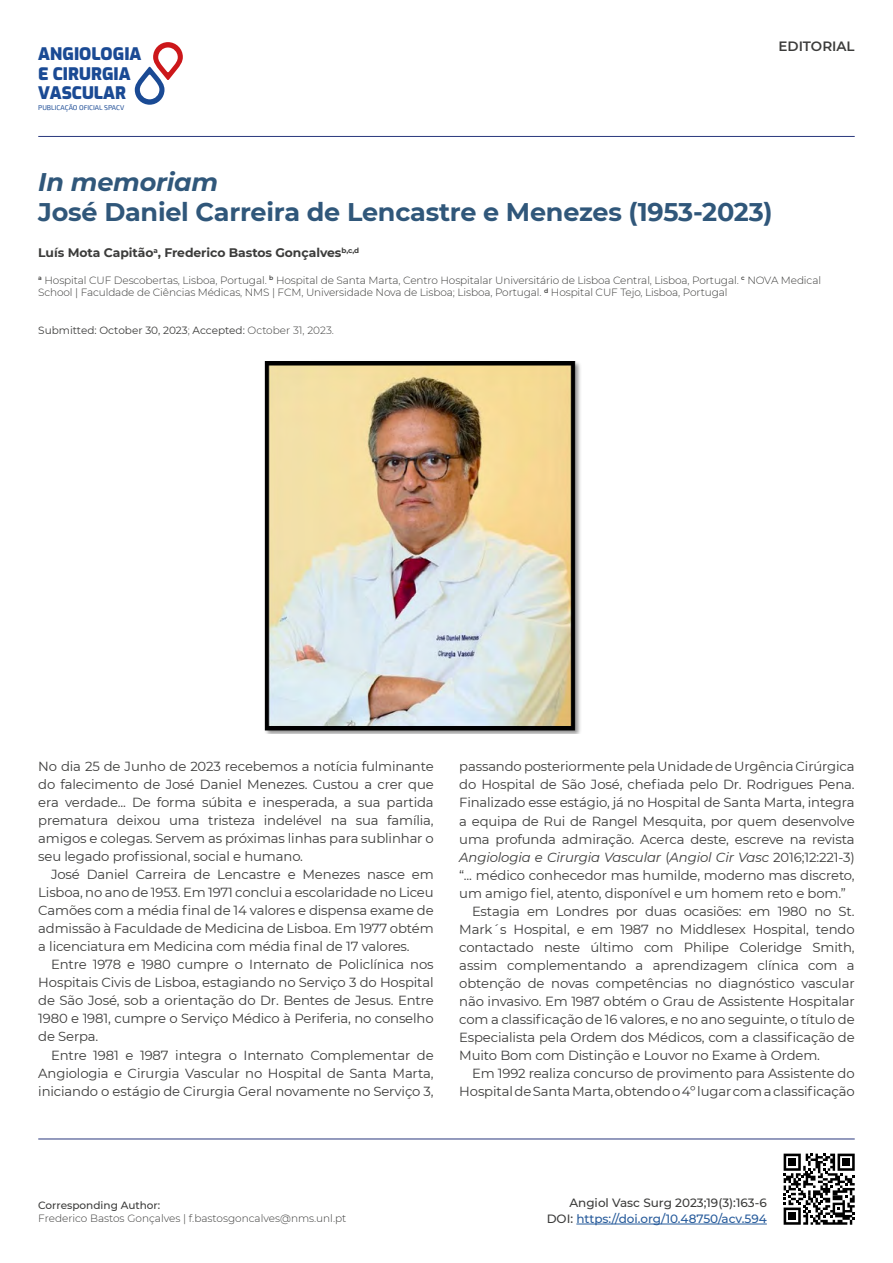
<style>
.page{position:relative;width:893px;height:1263px;background:#fff}
.page>*{position:absolute;margin:0;border:0;box-sizing:border-box;transform-origin:0 0}
.t1{font:700 25.5px "Montserrat";letter-spacing:-.01em;color:#30577a}
.t2{font:italic 700 25.5px "Montserrat";letter-spacing:-.01em;color:#30577a}
.t3{font:900 17.1px/19.5px "Exo";color:#1a4a94}
.t4{font:600 13.5px "Montserrat";color:#3c3c3b}
.t5{font:13.2px/18px "Montserrat";letter-spacing:-.01em;color:#3c3c3b;text-align:justify}
.t6{font:italic 13.2px "Montserrat";letter-spacing:-.01em;color:#3c3c3b}
.t7{font:700 12.3px "Montserrat";letter-spacing:-.005em;color:#3c3c3b}
.t8{font:500 12px/16.5px "Montserrat";color:#3c3c3b;text-align:right}
.t9{font:300 10.5px/12.6px "Montserrat";letter-spacing:-.01em;color:#3c3c3b}
.t10{font:10.5px "Montserrat";color:#3c3c3b}
.t11{font:500 10.5px "Montserrat";color:#3c3c3b}
.t12{font:6.9px "Exo 2";color:#1a4a94}
.s1{font-weight:300}
.s2{font-style:normal}
.s3{color:#275b9b}
</style>
<div class="page">
<hr style="left:38px;top:136px;width:817px;height:1px;background:#29387d">
<hr style="left:38px;top:1138px;width:817px;height:1px;background:#29387d">
<svg style="left:135px;top:42px;width:48px;height:63px"></svg>
<hr style="left:576px;top:1224px;width:191px;height:1px;background:#275b9b">
<img style="left:264px;top:361px;width:317px;height:372px">
<svg style="left:784px;top:1153px;width:71px;height:72px"></svg>
<div style="left:788px;top:1158px;width:8px;height:8px;background:#000"></div>
<div style="left:842px;top:1158px;width:8px;height:8px;background:#000"></div>
<div style="left:788px;top:1212px;width:8px;height:8px;background:#000"></div>
<p class="t3" style="left:38px;top:45px;width:105px">ANGIOLOGIA<br>E CIRURGIA<br>VASCULAR</p>
<p class="t12" style="left:38px;top:104px;width:88px">PUBLICAÇÃO OFICIAL SPACV</p>
<p class="t4" style="left:778px;top:38px;width:78px">EDITORIAL</p>
<h1 class="t2" style="left:38px;top:166px;width:182px">In memoriam</h1>
<h1 class="t1" style="left:38px;top:196px;width:736px">José Daniel Carreira de Lencastre e Menezes (1953-2023)</h1>
<p class="t7" style="left:38px;top:245px;width:323px">Luís Mota Capitão<sup>a</sup>, Frederico Bastos Gonçalves<sup>b,c,d</sup></p>
<p class="t9" style="left:38px;top:274px;width:784px"><sup>a</sup> Hospital CUF Descobertas, Lisboa, Portugal. <sup>b</sup> Hospital de Santa Marta, Centro Hospitalar Universitário de Lisboa Central, Lisboa, Portugal. <sup>c</sup> NOVA Medical<br>School | Faculdade de Ciências Médicas, NMS | FCM, Universidade Nova de Lisboa; Lisboa, Portugal. <sup>d</sup> Hospital CUF Tejo, Lisboa, Portugal</p>
<p class="t10" style="left:38px;top:324px;width:297px">Submitted: October 30, 2023<span class="s1">;</span> Accepted: <span class="s1">October 31, 2023.</span></p>
<p class="t5" style="left:38px;top:758px;width:397px">No dia 25 de Junho de 2023 recebemos a notícia fulminante do falecimento de José Daniel Menezes. Custou a crer que era verdade... De forma súbita e inesperada, a sua partida prematura deixou uma tristeza indelével na sua família, amigos e colegas. Servem as próximas linhas para sublinhar o seu legado profissional, social e humano.</p>
<p class="t5" style="left:38px;top:866px;width:397px;text-indent:13px">José Daniel Carreira de Lencastre e Menezes nasce em Lisboa, no ano de 1953. Em 1971 conclui a escolaridade no Liceu Camões com a média final de 14 valores e dispensa exame de admissão à Faculdade de Medicina de Lisboa. Em 1977 obtém a licenciatura em Medicina com média final de 17 valores.</p>
<p class="t5" style="left:38px;top:956px;width:397px;text-indent:13px">Entre 1978 e 1980 cumpre o Internato de Policlínica nos Hospitais Civis de Lisboa, estagiando no Serviço 3 do Hospital de São José, sob a orientação do Dr. Bentes de Jesus. Entre 1980 e 1981, cumpre o Serviço Médico à Periferia, no conselho de Serpa.</p>
<p class="t5" style="left:38px;top:1046px;width:397px;text-indent:13px">Entre 1981 e 1987 integra o Internato Complementar de Angiologia e Cirurgia Vascular no Hospital de Santa Marta, iniciando o estágio de Cirurgia Geral novamente no Serviço 3,</p>
<p class="t5" style="left:459px;top:758px;width:397px">passando posteriormente pela Unidade de Urgência Cirúrgica</p>
<p class="t5" style="left:459px;top:776px;width:397px">do Hospital de São José, chefiada pelo Dr. Rodrigues Pena.</p>
<p class="t5" style="left:459px;top:794px;width:397px">Finalizado esse estágio, já no Hospital de Santa Marta, integra</p>
<p class="t5" style="left:459px;top:812px;width:397px">a equipa de Rui de Rangel Mesquita, por quem desenvolve</p>
<p class="t5" style="left:459px;top:830px;width:397px">uma profunda admiração. Acerca deste, escreve na revista</p>
<p class="t6" style="left:459px;top:849px;width:397px">Angiologia e Cirurgia Vascular <span class="s2">(</span>Angiol Cir Vasc <span class="s2">2016;12:221-3)</span></p>
<p class="t5" style="left:459px;top:866px;width:397px">“... médico conhecedor mas humilde, moderno mas discreto,</p>
<p class="t5" style="left:459px;top:884px;width:388px">um amigo fiel, atento, disponível e um homem reto e bom.”</p>
<p class="t5" style="left:472px;top:902px;width:384px">Estagia em Londres por duas ocasiões: em 1980 no St.</p>
<p class="t5" style="left:459px;top:920px;width:397px">Mark´s Hospital, e em 1987 no Middlesex Hospital, tendo</p>
<p class="t5" style="left:459px;top:938px;width:397px">contactado neste último com Philipe Coleridge Smith,</p>
<p class="t5" style="left:459px;top:956px;width:397px">assim complementando a aprendizagem clínica com a</p>
<p class="t5" style="left:459px;top:974px;width:397px">obtenção de novas competências no diagnóstico vascular</p>
<p class="t5" style="left:459px;top:992px;width:397px">não invasivo. Em 1987 obtém o Grau de Assistente Hospitalar</p>
<p class="t5" style="left:459px;top:1010px;width:397px">com a classificação de 16 valores, e no ano seguinte, o título de</p>
<p class="t5" style="left:459px;top:1028px;width:397px">Especialista pela Ordem dos Médicos, com a classificação de</p>
<p class="t5" style="left:459px;top:1046px;width:362px">Muito Bom com Distinção e Louvor no Exame à Ordem.</p>
<p class="t5" style="left:472px;top:1064px;width:384px">Em 1992 realiza concurso de provimento para Assistente do</p>
<p class="t5" style="left:459px;top:1082px;width:397px">Hospital de Santa Marta, obtendo o 4º lugar com a classificação</p>
<p class="t11" style="left:38px;top:1199px;width:124px">Corresponding Author:</p>
<p class="t9" style="left:38px;top:1212px;width:310px">Frederico Bastos Gonçalves | f.bastosgoncalves@nms.unl.pt</p>
<p class="t8" style="left:547px;top:1194px;width:222px">Angiol Vasc Surg 2023;19(3):163-6<br>DOI: <span class="s3">https://doi.org/10.48750/acv.594</span></p>
</div>
